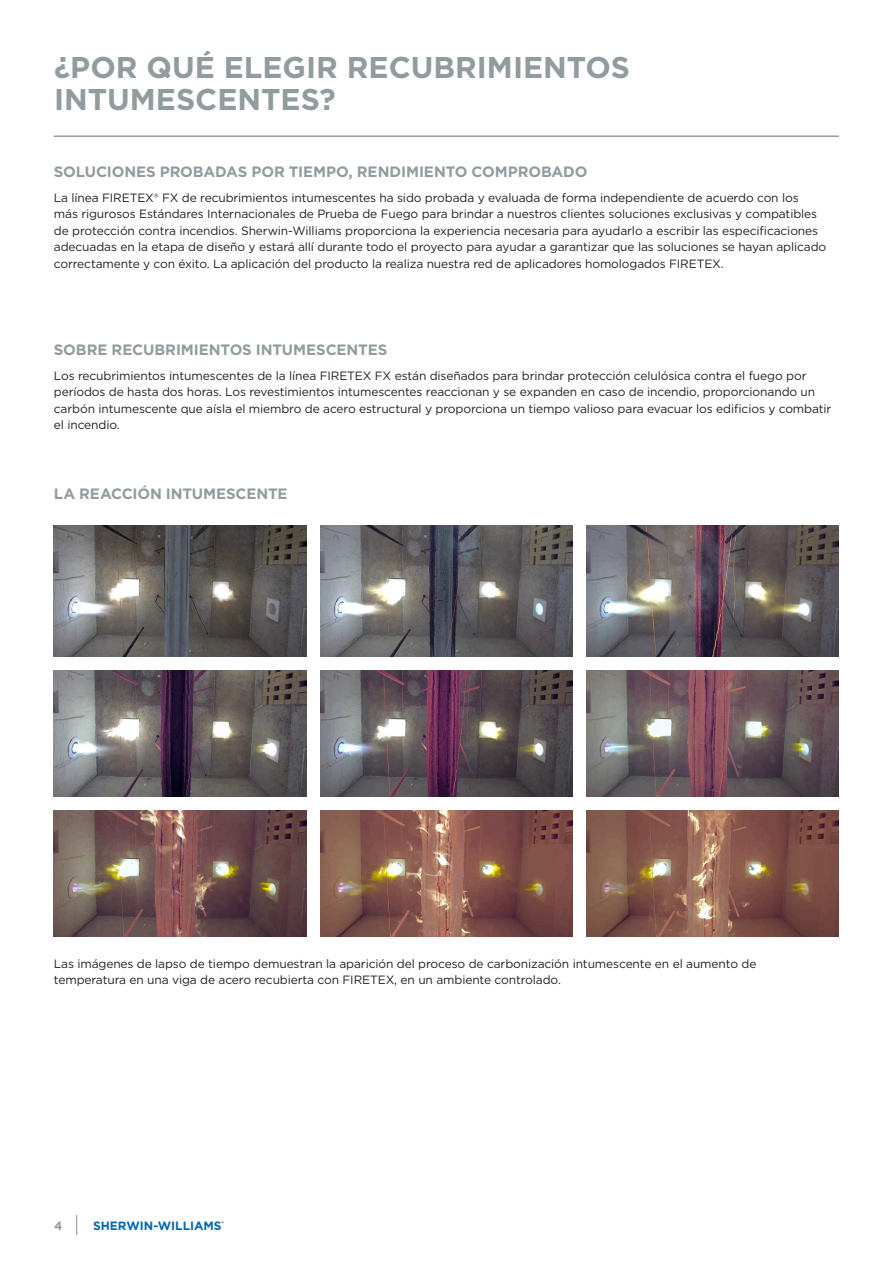
<style>
.page{position:relative;width:893px;height:1263px;background:#fff}
.page>*{position:absolute;margin:0;border:0;box-sizing:border-box;transform-origin:0 0}
.t1{font:700 30px/31.5px "Gotham";color:#929c9f}
.t2{font:700 15px "Gotham";letter-spacing:-.005em;color:#929c9f}
.t3{font:12px/16.5px "Gotham";letter-spacing:-.01em;color:#231f20}
.t4{font:700 12px "Gotham";color:#0168b3}
.t5{font:700 12px "Gotham";color:#929c9f}
</style>
<div class="page">
<svg style="left:76px;top:1215px;width:1px;height:20px"></svg>
<hr style="left:54px;top:135px;width:785px;height:2px;background:#929c9f">
<img style="left:54px;top:525px;width:252px;height:131px">
<img style="left:320px;top:525px;width:253px;height:131px">
<img style="left:586px;top:525px;width:253px;height:131px">
<img style="left:54px;top:670px;width:252px;height:126px">
<img style="left:320px;top:670px;width:253px;height:127px">
<img style="left:586px;top:670px;width:253px;height:126px">
<img style="left:586px;top:810px;width:253px;height:127px">
<img style="left:320px;top:810px;width:253px;height:127px">
<img style="left:54px;top:810px;width:252px;height:127px">
<p class="t1" style="left:54px;top:51px;width:577px">¿POR QUÉ ELEGIR RECUBRIMIENTOS<br>INTUMESCENTES?</p>
<p class="t2" style="left:54px;top:162px;width:535px">SOLUCIONES PROBADAS POR TIEMPO, RENDIMIENTO COMPROBADO</p>
<p class="t3" style="left:54px;top:189px;width:774px">La línea FIRETEX® FX de recubrimientos intumescentes ha sido probada y evaluada de forma independiente de acuerdo con los<br>más rigurosos Estándares Internacionales de Prueba de Fuego para brindar a nuestros clientes soluciones exclusivas y compatibles de protección contra incendios. Sherwin-Williams proporciona la experiencia necesaria para ayudarlo a escribir las especificaciones adecuadas en la etapa de diseño y estará allí durante todo el proyecto para ayudar a garantizar que las soluciones se hayan aplicado correctamente y con éxito. La aplicación del producto la realiza nuestra red de aplicadores homologados FIRETEX.</p>
<p class="t2" style="left:54px;top:339px;width:335px">SOBRE RECUBRIMIENTOS INTUMESCENTES</p>
<p class="t3" style="left:54px;top:367px;width:779px">Los recubrimientos intumescentes de la línea FIRETEX FX están diseñados para brindar protección celulósica contra el fuego por períodos de hasta dos horas. Los revestimientos intumescentes reaccionan y se expanden en caso de incendio, proporcionando un carbón intumescente que aísla el miembro de acero estructural y proporciona un tiempo valioso para evacuar los edificios y combatir el incendio.</p>
<p class="t2" style="left:54px;top:484px;width:235px">LA REACCIÓN INTUMESCENTE</p>
<p class="t3" style="left:54px;top:955px;width:704px">Las imágenes de lapso de tiempo demuestran la aparición del proceso de carbonización intumescente en el aumento de temperatura en una viga de acero recubierta con FIRETEX, en un ambiente controlado.</p>
<p class="t5" style="left:54px;top:1218px;width:10px">4</p>
<p class="t4" style="left:93px;top:1217px;width:132px">SHERWIN-WILLIAMS<sup>®</sup></p>
</div>
